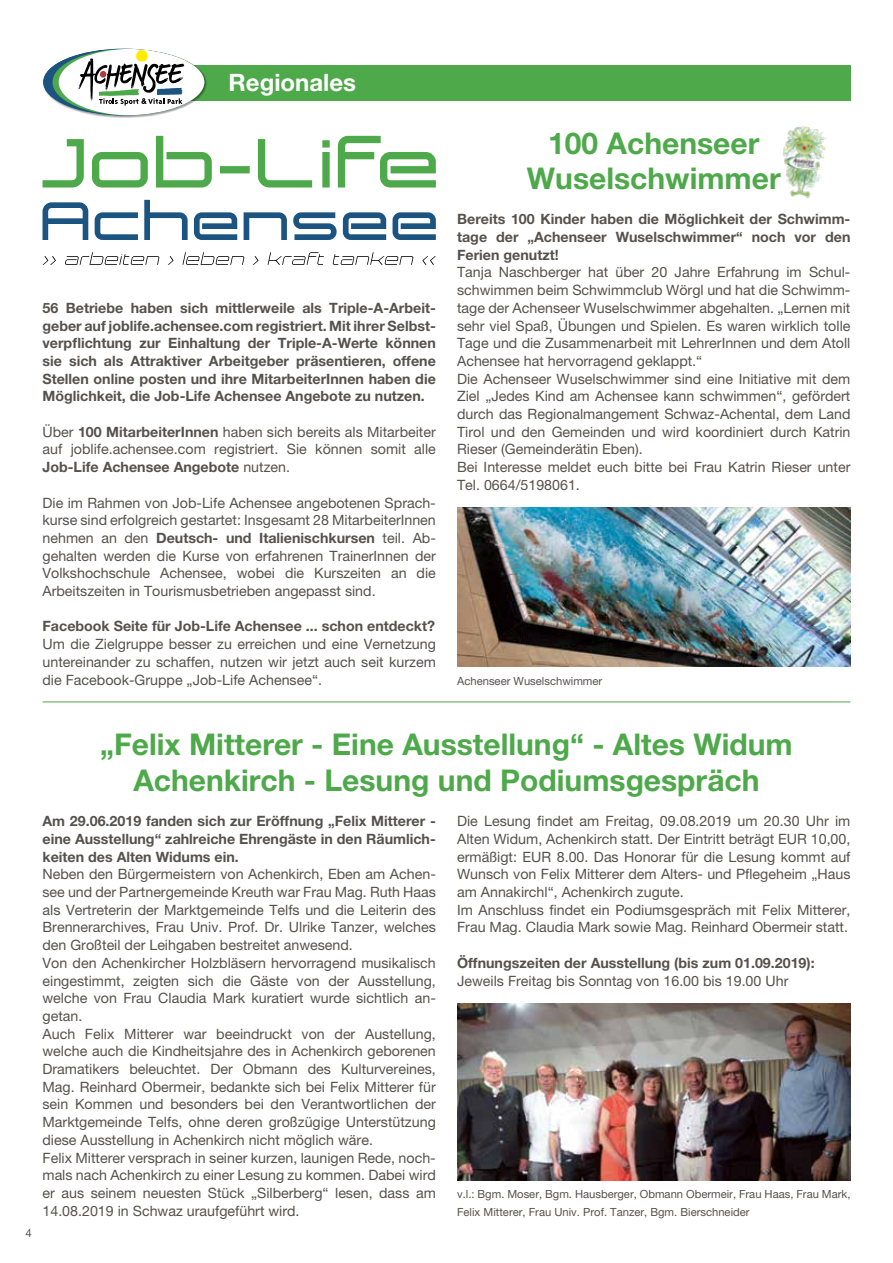
<style>
.page{position:relative;width:893px;height:1263px;background:#fff}
.page>*{position:absolute;margin:0;border:0;box-sizing:border-box;transform-origin:0 0}
.t1{font:700 30px/35.4px "Helvetica Neue LT Pro";color:#4da94a;text-align:center}
.t2{font:700 24px "Helvetica Neue LT Pro";color:#fff}
.t3{font:14.25px/17.7px "Helvetica Neue LT Pro";color:#55524e;text-align:justify}
.t4{font:700 14.25px/17.7px "Helvetica Neue LT Pro";color:#55524e;text-align:justify}
.t5{font:11.25px/17.7px "Helvetica Neue LT Pro";color:#55524e}
.s1{font-weight:700}
</style>
<div class="page">
<img style="left:782px;top:126px;width:45px;height:72px">
<div style="left:64px;top:65px;width:786px;height:35px;background:#4da94a"></div>
<img style="left:93px;top:48px;width:115px;height:70px">
<svg style="left:43px;top:49px;width:161px;height:66px"></svg>
<img style="left:457px;top:508px;width:393px;height:159px">
<hr style="left:43px;top:702px;width:807px;height:1px;background:#4da94a">
<svg style="left:43px;top:200px;width:393px;height:40px"></svg>
<svg style="left:43px;top:136px;width:393px;height:52px"></svg>
<svg style="left:43px;top:252px;width:393px;height:13px"></svg>
<img style="left:457px;top:1003px;width:393px;height:177px">
<h2 class="t2" style="left:229px;top:68px;width:129px">Regionales</h2>
<p class="t4" style="left:43px;top:299px;width:395px">56 Betriebe haben sich mittlerweile als Triple-A-Arbeit&shy;geber auf joblife.achensee.com registriert. Mit ihrer Selbst&shy;verpflichtung zur Einhaltung der Triple-A-Werte können sie sich als Attraktiver Arbeitgeber präsentieren, offene Stellen online posten und ihre MitarbeiterInnen haben die Möglichkeit, die Job-Life Achensee Angebote zu nutzen.</p>
<p class="t3" style="left:43px;top:423px;width:395px">Über <span class="s1">100 MitarbeiterInnen</span> haben sich bereits als Mitarbeiter auf joblife.achensee.com registriert. Sie können somit alle <span class="s1">Job-Life Achensee Angebote</span> nutzen.</p>
<p class="t3" style="left:43px;top:493px;width:395px">Die im Rahmen von Job-Life Achensee angebotenen Sprach&shy;kurse sind erfolgreich gestartet: Insgesamt 28 MitarbeiterInnen nehmen an den <span class="s1">Deutsch- und Italienischkursen</span> teil. Ab&shy;gehalten werden die Kurse von erfahrenen TrainerInnen der Volkshochschule Achensee, wobei die Kurszeiten an die Arbeitszeiten in Tourismusbetrieben angepasst sind.</p>
<p class="t4" style="left:43px;top:617px;width:394px">Facebook Seite für Job-Life Achensee ... schon entdeckt?</p>
<p class="t3" style="left:43px;top:635px;width:395px">Um die Zielgruppe besser zu erreichen und eine Vernetzung untereinander zu schaffen, nutzen wir jetzt auch seit kurzem die Facebook-Gruppe „Job-Life Achensee“.</p>
<h1 class="t1" style="left:527px;top:124px;width:255px">100 Achenseer<br>Wuselschwimmer</h1>
<p class="t4" style="left:457px;top:210px;width:395px">Bereits 100 Kinder haben die Möglichkeit der Schwimm&shy;tage der „Achenseer Wuselschwimmer“ noch vor den Ferien genutzt!</p>
<p class="t3" style="left:457px;top:263px;width:395px;text-align:left">Tanja Naschberger hat über 20 Jahre Erfahrung im Schul&shy;schwimmen beim Schwimmclub Wörgl und hat die Schwimm&shy;tage der Achenseer Wuselschwimmer abgehalten. „Lernen mit sehr viel Spaß, Übungen und Spielen. Es waren wirklich tolle Tage und die Zusammenarbeit mit LehrerInnen und dem Atoll Achensee hat hervorragend geklappt.“<br>Die Achenseer Wuselschwimmer sind eine Initiative mit dem Ziel „Jedes Kind am Achensee kann schwimmen“, gefördert durch das Regionalmangement Schwaz-Achental, dem Land Tirol und den Gemeinden und wird koordiniert durch Katrin Rieser (Gemeinderätin Eben).<br>Bei Interesse meldet euch bitte bei Frau Katrin Rieser unter Tel. 0664/5198061.</p>
<p class="t5" style="left:457px;top:672px;width:147px">Achenseer Wuselschwimmer</p>
<p class="t5" style="left:26px;top:1224px;width:8px">4</p>
<h1 class="t1" style="left:100px;top:726px;width:694px">„Felix Mitterer - Eine Ausstellung“ - Altes Widum<br>Achenkirch - Lesung und Podiumsgespräch</h1>
<p class="t4" style="left:43px;top:812px;width:395px">Am 29.06.2019 fanden sich zur Eröffnung „Felix Mitterer - eine Ausstellung“ zahlreiche Ehrengäste in den Räumlich&shy;keiten des Alten Widums ein.</p>
<p class="t3" style="left:43px;top:865px;width:395px;text-align:left">Neben den Bürgermeistern von Achenkirch, Eben am Achen&shy;see und der Partnergemeinde Kreuth war Frau Mag. Ruth Haas als Vertreterin der Marktgemeinde Telfs und die Leiterin des Brennerarchives, Frau Univ. Prof. Dr. Ulrike Tanzer, welches den Großteil der Leihgaben bestreitet anwesend.<br>Von den Achenkircher Holzbläsern hervorragend musikalisch eingestimmt, zeigten sich die Gäste von der Ausstellung, welche von Frau Claudia Mark kuratiert wurde sichtlich an&shy;getan.<br>Auch Felix Mitterer war beeindruckt von der Austellung, welche auch die Kindheitsjahre des in Achenkirch geborenen Dramatikers beleuchtet. Der Obmann des Kulturvereines, Mag. Reinhard Obermeir, bedankte sich bei Felix Mitterer für sein Kommen und besonders bei den Verantwortlichen der Marktgemeinde Telfs, ohne deren großzügige Unterstützung diese Ausstellung in Achenkirch nicht möglich wäre.<br>Felix Mitterer versprach in seiner kurzen, launigen Rede, noch&shy;mals nach Achenkirch zu einer Lesung zu kommen. Dabei wird er aus seinem neuesten Stück „Silberberg“ lesen, dass am 14.08.2019 in Schwaz uraufgeführt wird.</p>
<p class="t3" style="left:457px;top:812px;width:395px;text-align:left">Die Lesung findet am Freitag, 09.08.2019 um 20.30 Uhr im Alten Widum, Achenkirch statt. Der Eintritt beträgt EUR 10,00, ermäßigt: EUR 8.00. Das Honorar für die Lesung kommt auf Wunsch von Felix Mitterer dem Alters- und Pflegeheim „Haus am Annakirchl“, Achenkirch zugute.<br>Im Anschluss findet ein Podiumsgespräch mit Felix Mitterer, Frau Mag. Claudia Mark sowie Mag. Reinhard Obermeir statt.</p>
<p class="t4" style="left:457px;top:953px;width:359px">Öffnungszeiten der Ausstellung (bis zum 01.09.2019):</p>
<p class="t3" style="left:457px;top:971px;width:333px">Jeweils Freitag bis Sonntag von 16.00 bis 19.00 Uhr</p>
<p class="t5" style="left:457px;top:1185px;width:395px">v.l.: Bgm. Moser, Bgm. Hausberger, Obmann Obermeir, Frau Haas, Frau Mark,<br>Felix Mitterer, Frau Univ. Prof. Tanzer, Bgm. Bierschneider</p>
</div>
